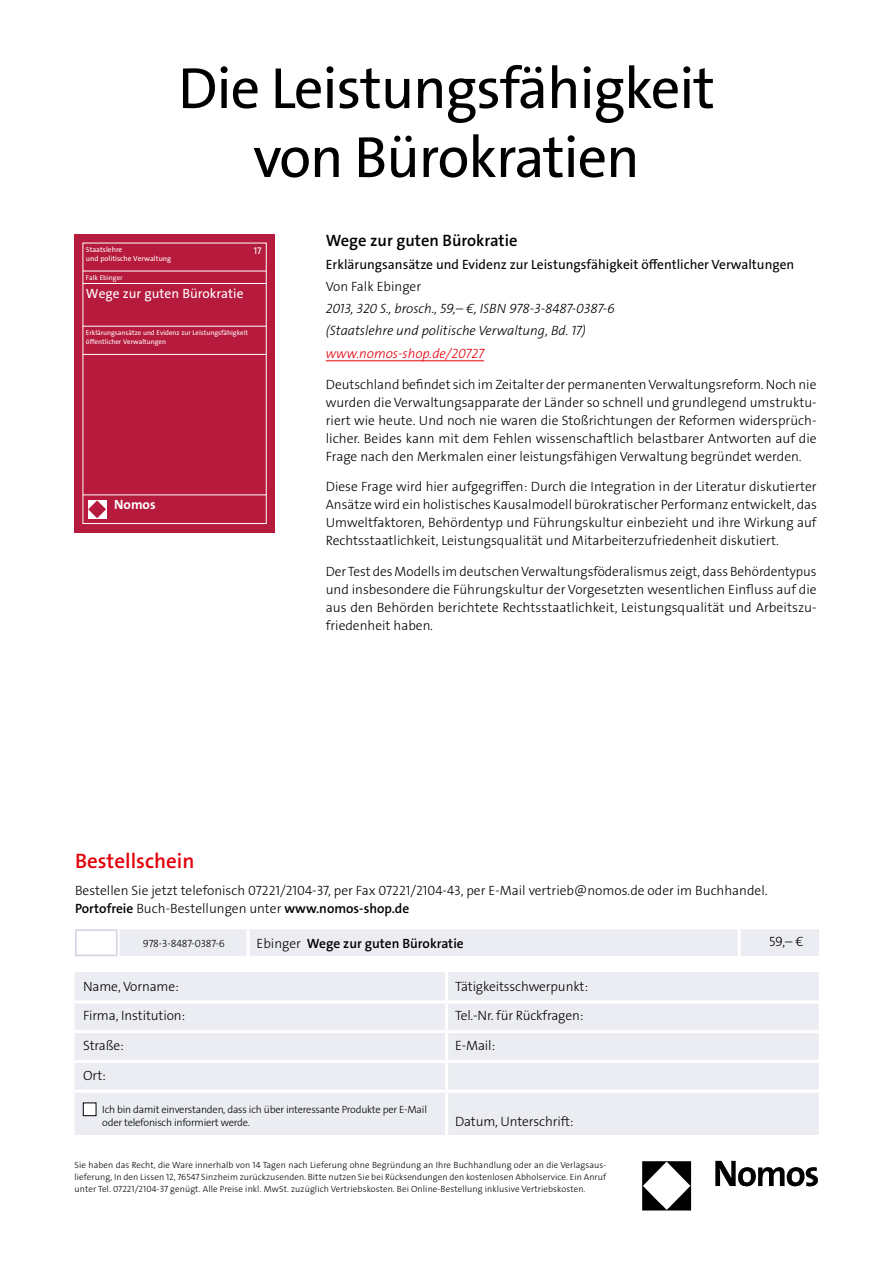
<style>
.page{position:relative;width:893px;height:1263px;background:#fff}
.page>*{position:absolute;margin:0;border:0;box-sizing:border-box;transform-origin:0 0}
._000_Headline{font:58.5px/69px "The Sans Os F";letter-spacing:-.02em;color:#000;text-align:center}
.t1{font:600 21px "The Sans Os F";color:#e3000b}
._001_Buchtitel{font:600 16.5px "The Sans Os F";color:#000}
._005_Fließtext{font:300 13.5px/18px "The Sans Os F";color:#000;text-align:justify}
._004_Biblio{font:300 13.5px "The Sans Os F";letter-spacing:-.01em;color:#000}
._004_Biblio-2{font:italic 300 13.5px "The Sans Os F";color:#000}
._002_Untertitel{font:13.5px "The Sans Os F";color:#000}
._001_Buchtitel-2{font:600 13.5px "The Sans Os F";color:#000}
.URL_Link{font:italic 300 13.5px "The Sans Os F";color:#e3000b}
.t2{font:13.5px "The Sans Os F";color:#fff}
._003_Autor{font:300 13.5px "The Sans Os F";color:#000}
.t3{font:700 13.5px "The Sans Os F";color:#fff}
._004_Biblio-3{font:300 10.5px/13.5px "The Sans Os F";letter-spacing:-.02em;color:#000}
.t4{font:9.75px "The Sans Os F";color:#fff}
.t5{font:300 9px/12px "The Sans Os F";letter-spacing:.01em;color:#000;text-align:justify}
.t6{font:7.35px/8.9px "The Sans Os F";color:#fff}
.t7{font:6.9px/8.4px "The Sans Os F";color:#fff}
.s1{font-weight:600}
.s2{font-weight:300}
</style>
<div class="page">
<hr style="left:326px;top:360px;width:158px;height:1px;background:#e3000b">
<div style="left:74px;top:234px;width:201px;height:298px;background:#b61a3d"></div>
<hr style="left:83px;top:271px;width:183px;height:1px;background:#fff">
<hr style="left:83px;top:283px;width:183px;height:1px;background:#fff">
<hr style="left:83px;top:326px;width:183px;height:1px;background:#fff">
<hr style="left:83px;top:354px;width:183px;height:1px;background:#fff">
<hr style="left:83px;top:495px;width:183px;height:1px;background:#fff">
<svg style="left:88px;top:500px;width:18px;height:18px"></svg>
<img style="left:642px;top:1160px;width:176px;height:51px">
<div style="left:75px;top:972px;width:744px;height:118px;background:#ebedf2"></div>
<div style="left:75px;top:1093px;width:744px;height:42px;background:#ebedf2"></div>
<hr style="left:75px;top:1000px;width:372px;height:3px;background:#fff">
<hr style="left:75px;top:1030px;width:372px;height:3px;background:#fff">
<hr style="left:75px;top:1060px;width:372px;height:3px;background:#fff">
<hr style="left:445px;top:972px;width:3px;height:28px;background:#fff">
<hr style="left:447px;top:1000px;width:372px;height:3px;background:#fff">
<hr style="left:445px;top:1003px;width:3px;height:27px;background:#fff">
<hr style="left:447px;top:1030px;width:372px;height:3px;background:#fff">
<hr style="left:445px;top:1033px;width:3px;height:27px;background:#fff">
<hr style="left:447px;top:1060px;width:372px;height:3px;background:#fff">
<hr style="left:445px;top:1063px;width:3px;height:27px;background:#fff">
<hr style="left:445px;top:1093px;width:3px;height:42px;background:#fff">
<div style="left:83px;top:1103px;width:13px;height:13px;background:#fff"></div>
<div style="left:83px;top:1103px;width:13px;height:13px;border:1px solid #000"></div>
<div style="left:120px;top:929px;width:699px;height:27px;background:#ebedf2"></div>
<hr style="left:247px;top:929px;width:3px;height:27px;background:#fff">
<hr style="left:738px;top:929px;width:3px;height:27px;background:#fff">
<div style="left:75px;top:929px;width:43px;height:27px;background:#fff;border:2px solid #d0d4de"></div>
<p class="_000_Headline" style="left:178px;top:54px;width:538px">Die Leistungsfähigkeit von Bürokratien</p>
<p class="t6" style="left:86px;top:245px;width:87px">Staatslehre<br>und politische Verwaltung</p>
<p class="t4" style="left:254px;top:244px;width:9px">17</p>
<p class="t7" style="left:86px;top:273px;width:38px">Falk Ebinger</p>
<p class="t2" style="left:86px;top:285px;width:159px">Wege zur guten Bürokratie</p>
<p class="t7" style="left:86px;top:329px;width:164px">Erklärungsansätze und Evidenz zur Leistungsfähigkeit öffentlicher Verwaltungen</p>
<p class="t3" style="left:114px;top:496px;width:43px">Nomos</p>
<p class="_001_Buchtitel" style="left:326px;top:230px;width:193px">Wege zur guten Bürokratie</p>
<p class="_002_Untertitel" style="left:326px;top:255px;width:470px">Erklärungsansätze und Evidenz zur Leistungsfähigkeit öffentlicher Verwaltungen</p>
<p class="_003_Autor" style="left:326px;top:278px;width:97px">Von Falk Ebinger</p>
<p class="_004_Biblio-2" style="left:326px;top:300px;width:290px">2013, 320 S., brosch., 59,– €, ISBN 978-3-8487-0387-6</p>
<p class="_004_Biblio-2" style="left:326px;top:322px;width:262px">(Staatslehre und politische Verwaltung, Bd. 17)</p>
<p class="URL_Link" style="left:326px;top:345px;width:160px">www.nomos-shop.de/20727</p>
<p class="_005_Fließtext" style="left:326px;top:375px;width:492px">Deutschland befindet sich im Zeitalter der permanenten Verwaltungsreform. Noch nie wurden die Verwaltungsapparate der Länder so schnell und grundlegend umstruktu&shy;riert wie heute. Und noch nie waren die Stoßrichtungen der Reformen widersprüch&shy;licher. Beides kann mit dem Fehlen wissenschaftlich belastbarer Antworten auf die Frage nach den Merkmalen einer leistungsfähigen Verwaltung begründet werden.</p>
<p class="_005_Fließtext" style="left:326px;top:478px;width:493px">Diese Frage wird hier aufgegriffen: Durch die Integration in der Literatur diskutierter Ansätze wird ein holistisches Kausalmodell bürokratischer Performanz entwickelt, das Umweltfaktoren, Behördentyp und Führungskultur einbezieht und ihre Wirkung auf Rechtsstaatlichkeit, Leistungsqualität und Mitarbeiterzufriedenheit diskutiert.</p>
<p class="_005_Fließtext" style="left:326px;top:563px;width:492px">Der Test des Modells im deutschen Verwaltungsföderalismus zeigt, dass Behördentypus und insbesondere die Führungskultur der Vorgesetzten wesentlichen Einfluss auf die aus den Behörden berichtete Rechtsstaatlichkeit, Leistungsqualität und Arbeitszu&shy;friedenheit haben.</p>
<p class="t1" style="left:75px;top:847px;width:121px">Bestellschein</p>
<p class="_005_Fließtext" style="left:75px;top:881px;width:694px">Bestellen Sie jetzt telefonisch 07221/2104-37, per Fax 07221/2104-43, per E-Mail vertrieb@nomos.de oder im Buchhandel.<br><span class="s1">Portofreie</span> Buch-Bestellungen unter <span class="s1">www.nomos-shop.de</span></p>
<p class="_004_Biblio-3" style="left:143px;top:936px;width:83px">978-3-8487-0387-6</p>
<p class="_001_Buchtitel-2" style="left:257px;top:934px;width:209px"><span class="s2">Ebinger</span> Wege zur guten Bürokratie</p>
<p class="_004_Biblio" style="left:769px;top:933px;width:36px">59,– €</p>
<p class="_004_Biblio" style="left:83px;top:977px;width:97px">Name, Vorname:</p>
<p class="_004_Biblio" style="left:455px;top:977px;width:135px">Tätigkeitsschwerpunkt:</p>
<p class="_004_Biblio" style="left:83px;top:1007px;width:104px">Firma, Institution:</p>
<p class="_004_Biblio" style="left:455px;top:1007px;width:130px">Tel.-Nr. für Rückfragen:</p>
<p class="_004_Biblio" style="left:83px;top:1037px;width:42px">Straße:</p>
<p class="_004_Biblio" style="left:455px;top:1037px;width:42px">E-Mail:</p>
<p class="_004_Biblio" style="left:83px;top:1067px;width:24px">Ort:</p>
<p class="_004_Biblio-3" style="left:102px;top:1103px;width:326px">Ich bin damit einverstanden, dass ich über interessante Produkte per E-Mail oder telefonisch informiert werde.</p>
<p class="_004_Biblio" style="left:455px;top:1113px;width:120px">Datum, Unterschrift:</p>
<p class="t5" style="left:75px;top:1159px;width:533px">Sie haben das Recht, die Ware innerhalb von 14 Tagen nach Lieferung ohne Begründung an Ihre Buchhandlung oder an die Verlagsaus&shy;lieferung, In den Lissen 12, 76547 Sinzheim zurückzusenden. Bitte nutzen Sie bei Rücksendungen den kostenlosen Abholservice. Ein Anruf unter Tel. 07221/2104-37 genügt. Alle Preise inkl. MwSt. zuzüglich Vertriebskosten. Bei Online-Bestellung inklusive Vertriebskosten.</p>
</div>
